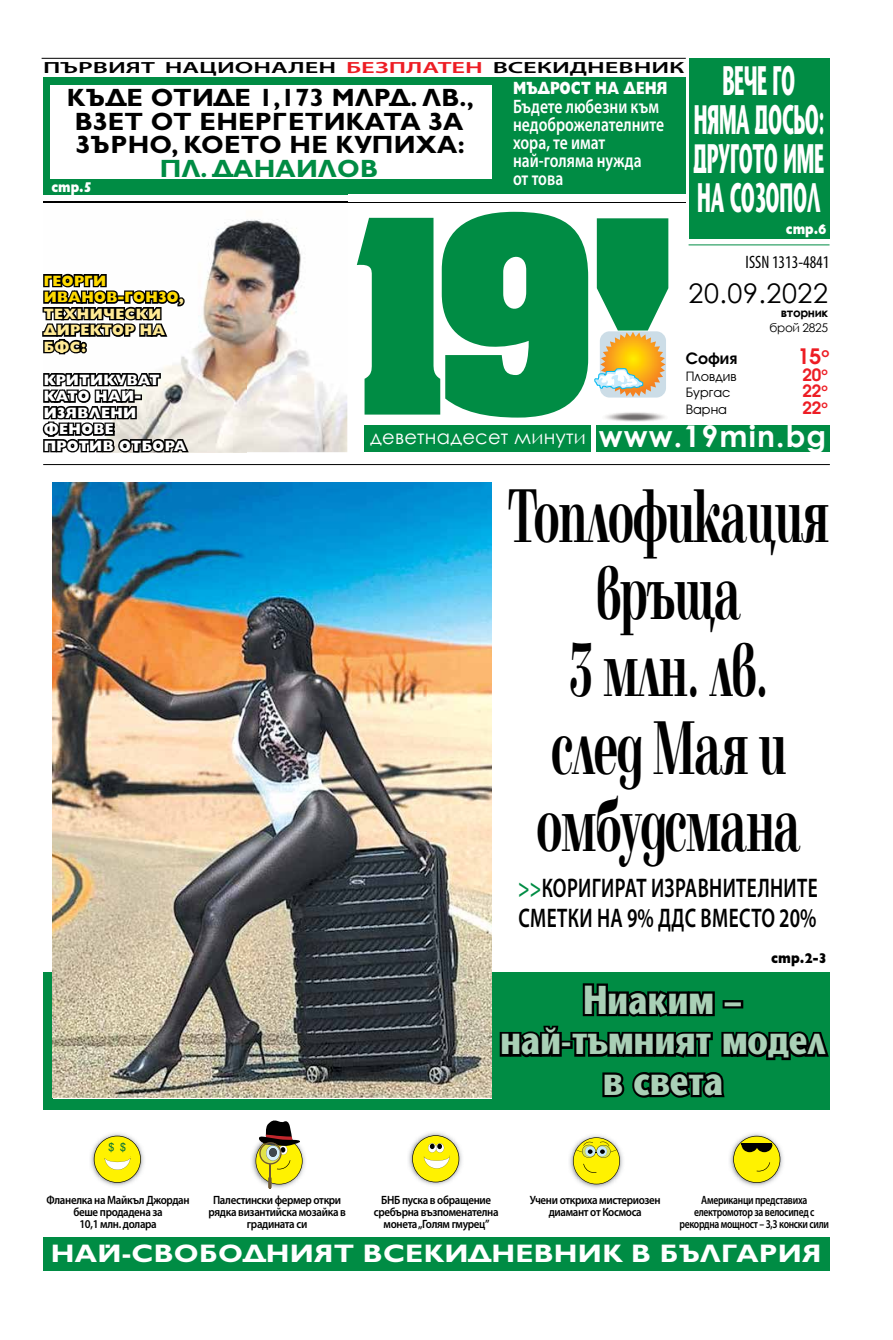
<style>
.page{position:relative;width:893px;height:1340px;background:#fff}
.page>*{position:absolute;margin:0;border:0;box-sizing:border-box;transform-origin:0 0}
.t1{font:700 79.05px/77.2px "Elfin CYR";letter-spacing:-.025em;color:#000;text-align:center;scale:.59 1}
.t2{font:41.1px/39px "Stone Sans";letter-spacing:-.01em;color:#fff;text-align:center;scale:.44 1}
.t3{font:40.5px/40.5px "Stone Sans";color:#a9d0b6;text-align:center;scale:.8 1}
.t4{font:700 29.85px "Century Gothic";letter-spacing:.04em;color:#fff}
.t5{font:600 27px/30px "Myriad Pro";letter-spacing:.02em;color:#000;scale:.72 1}
.t6{font:27px "Century Gothic";letter-spacing:.02em;color:#000}
.t7{font:700 25.5px "Gilt";letter-spacing:.01em;color:#fff;scale:1.12 1}
.t8{font:700 25.05px/23.7px "Gilt";letter-spacing:.01em;color:#000;text-align:center}
.t9{font:700 25.05px "Gilt";letter-spacing:.01em;color:#008c44}
.t10{font:700 22.35px "Avanti CYR";color:#ed1d24}
.t11{font:600 19.5px/18px "Myriad Pro";color:#fff;scale:.8 1}
.t12{font:19.5px "Century Gothic";letter-spacing:.01em;color:#fff}
.t13{font:condensed 18px "Myriad Pro";color:#000;scale:.95 1}
.t14{font:800 17.85px "Gilt";color:#fff;scale:.76 1}
.t15{font:700 17.85px "Avanti CYR";color:#ed1d24}
.t16{font:700 16.35px "Avanti CYR";color:#000}
.t17{font:600 16.2px "Myriad Pro";color:#000;scale:1.63 1}
.t18{font:800 15px/16.5px "Gilt";letter-spacing:.03em;color:#fff;scale:.94 1}
.t19{font:800 15px/16.5px "Gilt";letter-spacing:.03em;color:#ffea95;scale:.94 1}
.t20{font:800 14.25px "Gilt";color:#fff;scale:.87 1}
.t21{font:800 14.25px "Gilt";color:#000;scale:.89 1}
.t22{font:13.35px "Avanti CYR";color:#000}
.t23{font:600 12px/12px "Myriad Pro";letter-spacing:-.03em;color:#000;text-align:center;scale:.91 1}
.t24{font:600 12px/12px "Myriad Pro";letter-spacing:-.03em;color:#000;text-align:center;scale:.8 1}
.t25{font:12px "Century Gothic";letter-spacing:-.03em;color:#000}
.t26{font:700 12px "Century Gothic";letter-spacing:-.03em;color:#000}
.s1{color:#ed1d24}
.s2{color:#ffda00}
.s3{color:#008c44}
</style>
<div class="page">
<svg style="left:597px;top:218px;width:71px;height:112px;background:#1b9858"></svg>
<div style="left:365px;top:425px;width:465px;height:27px;background:#008c44"></div>
<div style="left:591px;top:420px;width:5px;height:35px;background:#fff"></div>
<hr style="left:43px;top:202px;width:643px;height:1px;background:#000">
<svg style="left:357px;top:212px;width:231px;height:205px"></svg>
<hr style="left:43px;top:464px;width:787px;height:1px;background:#000">
<hr style="left:42px;top:58px;width:644px;height:1px;background:#000">
<hr style="left:689px;top:244px;width:140px;height:1px;background:#008c44">
<div style="left:43px;top:78px;width:643px;height:116px;background:#008c44"></div>
<svg style="left:600px;top:331px;width:66px;height:66px"></svg>
<img style="left:600px;top:332px;width:65px;height:65px">
<img style="left:605px;top:412px;width:60px;height:9px">
<svg style="left:595px;top:368px;width:48px;height:21px"></svg>
<div style="left:50px;top:86px;width:442px;height:93px;background:#fff"></div>
<img style="left:729px;top:1133px;width:54px;height:53px">
<svg style="left:733px;top:1135px;width:47px;height:47px;background:#d5cd33"></svg>
<hr style="left:741px;top:1143px;width:31px;height:1px;background:#000">
<img style="left:569px;top:1135px;width:54px;height:53px">
<svg style="left:573px;top:1137px;width:47px;height:47px;background:#e0db44"></svg>
<img style="left:251px;top:1148px;width:54px;height:41px">
<svg style="left:255px;top:1120px;width:48px;height:68px"></svg>
<img style="left:408px;top:1132px;width:54px;height:53px">
<svg style="left:412px;top:1135px;width:47px;height:47px"></svg>
<div style="left:689px;top:58px;width:140px;height:180px;background:#008c44"></div>
<div style="left:43px;top:1236px;width:786px;height:34px;background:#008c44"></div>
<img style="left:43px;top:194px;width:304px;height:258px">
<img style="left:43px;top:202px;width:304px;height:1px">
<svg style="left:42px;top:271px;width:144px;height:85px"></svg>
<div style="left:80px;top:347px;width:7px;height:6px;border:3px solid #000;border-radius:50%"></div>
<div style="left:80px;top:342px;width:7px;height:6px;border:3px solid #000;border-radius:50%"></div>
<svg style="left:42px;top:368px;width:149px;height:85px"></svg>
<div style="left:43px;top:972px;width:786px;height:137px;background:#008c44"></div>
<img style="left:53px;top:482px;width:438px;height:615px">
<svg style="left:499px;top:972px;width:331px;height:129px"></svg>
<img style="left:90px;top:1133px;width:54px;height:53px">
<svg style="left:94px;top:1135px;width:47px;height:47px"></svg>
<h3 class="t17" style="left:43px;top:57px;width:395px">ПЪРВИЯТ НАЦИОНАЛЕН <span class="s1">БЕЗПЛАТЕН</span> ВСЕКИДНЕВНИК</h3>
<h3 class="t8" style="left:67px;top:86px;width:408px">КЪДЕ ОТИДЕ 1,173 МЛРД. ЛВ.,<br>ВЗЕТ ОТ ЕНЕРГЕТИКАТА ЗА<br>ЗЪРНО, КОЕТО НЕ КУПИХА:</h3>
<h3 class="t9" style="left:160px;top:155px;width:220px">ПЛ. ДАНАИЛОВ</h3>
<p class="t20" style="left:51px;top:179px;width:48px">стр.5</p>
<h3 class="t14" style="left:513px;top:78px;width:205px">МЪДРОСТ НА ДЕНЯ</h3>
<h3 class="t11" style="left:513px;top:97px;width:190px">Бъдете любезни към недоброжелателните хора, те имат най-голяма нужда<br>от това</h3>
<h2 class="t2" style="left:694px;top:62px;width:297px">ВЕЧЕ ГО<br>НЯМА ДОСЬО:<br>ДРУГОТО ИМЕ<br>НА СОЗОПОЛ</h2>
<p class="t20" style="left:786px;top:221px;width:48px">стр.6</p>
<h3 class="t13" style="left:746px;top:252px;width:90px">ISSN 1313-4841</h3>
<p class="t19" style="left:44px;top:273px;width:151px"><span class="s2">ГЕОРГИ<br>ИВАНОВ-ГОНЗО</span>,<br>ТЕХНИЧЕСКИ<br>ДИРЕКТОР НА<br>БФС:</p>
<p class="t18" style="left:44px;top:372px;width:154px">КРИТИКУВАТ<br>КАТО НАЙ-<br>ИЗЯВЛЕНИ<br>ФЕНОВЕ<br>ПРОТИВ ОТБОРА</p>
<h3 class="t6" style="left:688px;top:274px;width:141px">20.09.2022</h3>
<p class="t26" style="left:781px;top:304px;width:49px">вторник</p>
<p class="t25" style="left:769px;top:319px;width:60px">брой 2825</p>
<h3 class="t12" style="left:370px;top:423px;width:217px">деветнадесет минути</h3>
<h3 class="t16" style="left:686px;top:348px;width:53px">София</h3>
<h3 class="t10" style="left:797px;top:342px;width:33px">15<sup>о</sup></h3>
<p class="t22" style="left:686px;top:368px;width:52px">Пловдив</p>
<h3 class="t15" style="left:802px;top:363px;width:27px">20<sup>о</sup></h3>
<p class="t22" style="left:686px;top:385px;width:46px">Бургас</p>
<h3 class="t15" style="left:802px;top:380px;width:27px">22<sup>о</sup></h3>
<p class="t22" style="left:686px;top:401px;width:43px">Варна</p>
<h3 class="t15" style="left:802px;top:396px;width:27px">22<sup>о</sup></h3>
<h3 class="t4" style="left:599px;top:413px;width:229px">www.19min.bg</h3>
<h1 class="t1" style="left:508px;top:479px;width:546px">Топлофикация връща<br>3 млн. лв.<br>след Мая и омбудсмана</h1>
<h3 class="t5" style="left:518px;top:872px;width:417px"><span class="s3">&gt;&gt;</span>КОРИГИРАТ ИЗРАВНИТЕЛНИТЕ<br>СМЕТКИ НА 9% ДДС ВМЕСТО 20%</h3>
<p class="t21" style="left:771px;top:950px;width:64px">стр.2-3</p>
<h3 class="t3" style="left:500px;top:980px;width:409px">Ниаким – най-тъмният модел в света</h3>
<p class="t23" style="left:47px;top:1193px;width:159px">Фланелка на Майкъл Джордан беше продадена за<br>10,1 млн. долара</p>
<p class="t23" style="left:208px;top:1193px;width:153px">Палестински фермер откри рядка византийска мозайка в градината си</p>
<p class="t23" style="left:374px;top:1193px;width:139px">БНБ пуска в обращение сребърна възпоменателна монета „Голям гмурец”</p>
<p class="t23" style="left:530px;top:1193px;width:145px">Учени откриха мистериозен диамант от Космоса</p>
<p class="t24" style="left:679px;top:1193px;width:189px">Американци представиха електромотор за велосипед с рекордна мощност – 3,3 конски сили</p>
<h3 class="t7" style="left:51px;top:1238px;width:690px">НАЙ-СВОБОДНИЯТ ВСЕКИДНЕВНИК В БЪЛГАРИЯ</h3>
</div>
